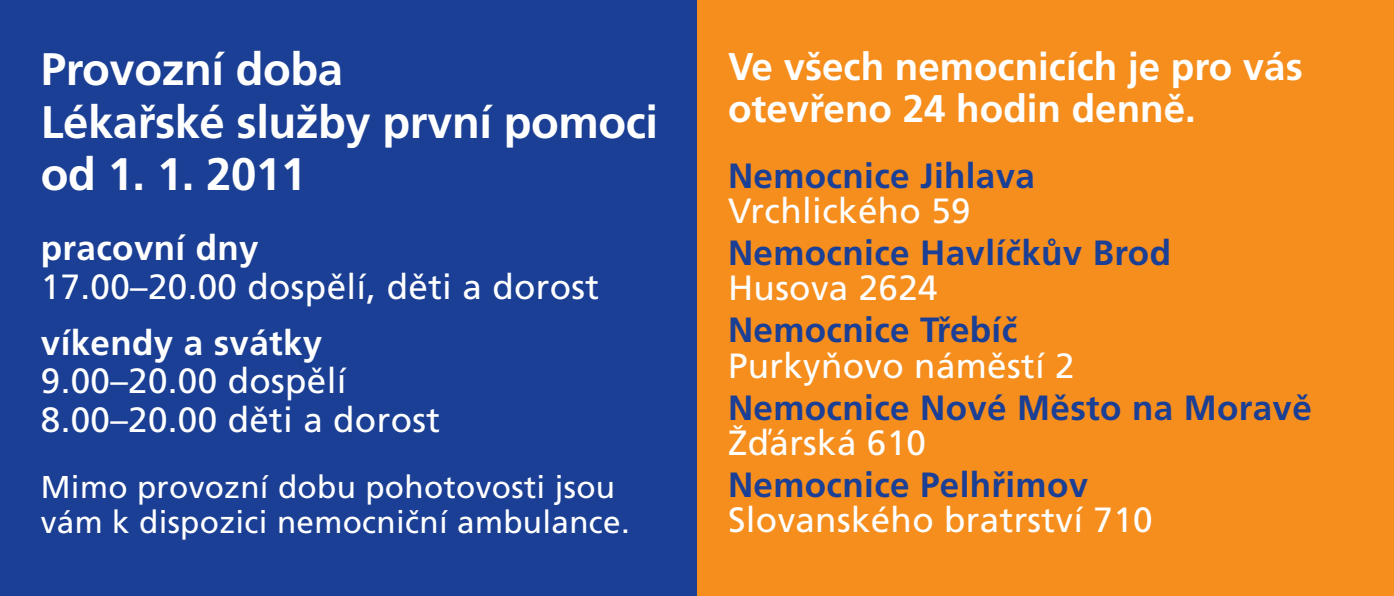
<style>
.page{position:relative;width:1394px;height:596px;background:#fff}
.page>*{position:absolute;margin:0;border:0;box-sizing:border-box;transform-origin:0 0}
.t1{font:700 45.5px/52.5px "Frutiger CE";letter-spacing:-.01em;color:#fff}
.t2{font:700 38.5px/42px "Frutiger CE";color:#fff}
.t3{font:35px/38.5px "Frutiger CE";letter-spacing:.01em;color:#fff}
.t4{font:700 35px "Frutiger CE";letter-spacing:.01em;color:#1b3f94}
.t5{font:700 35px "Frutiger CE";letter-spacing:.01em;color:#fff}
.t6{font:31.5px/35px "Frutiger CE";letter-spacing:.01em;color:#fff}
</style>
<div class="page">
<div style="left:0;top:0;width:697px;height:595px;background:#1b3f94"></div>
<div style="left:697px;top:0;width:697px;height:595px;background:#f68e1e"></div>
<h1 class="t1" style="left:41px;top:46px;width:619px">Provozní doba<br>Lékařské služby první pomoci od 1. 1. 2011</h1>
<p class="t5" style="left:41px;top:234px;width:219px">pracovní dny</p>
<p class="t3" style="left:41px;top:270px;width:560px">17.00–20.00 dospělí, děti a dorost</p>
<p class="t5" style="left:41px;top:328px;width:283px">víkendy a svátky</p>
<p class="t3" style="left:41px;top:364px;width:401px">9.00–20.00 dospělí<br>8.00–20.00 děti a dorost</p>
<p class="t6" style="left:41px;top:471px;width:590px">Mimo provozní dobu pohotovosti jsou vám k dispozici nemocniční ambulance.</p>
<p class="t2" style="left:728px;top:48px;width:576px">Ve všech nemocnicích je pro vás otevřeno 24 hodin denně.</p>
<p class="t4" style="left:728px;top:162px;width:309px">Nemocnice Jihlava</p>
<p class="t3" style="left:728px;top:194px;width:244px">Vrchlického 59</p>
<p class="t4" style="left:728px;top:239px;width:445px">Nemocnice Havlíčkův Brod</p>
<p class="t3" style="left:728px;top:271px;width:211px">Husova 2624</p>
<p class="t4" style="left:728px;top:316px;width:291px">Nemocnice Třebíč</p>
<p class="t3" style="left:728px;top:348px;width:348px">Purkyňovo náměstí 2</p>
<p class="t4" style="left:728px;top:393px;width:585px">Nemocnice Nové Město na Moravě</p>
<p class="t3" style="left:728px;top:425px;width:200px">Žďárská 610</p>
<p class="t4" style="left:728px;top:470px;width:362px">Nemocnice Pelhřimov</p>
<p class="t3" style="left:728px;top:502px;width:426px">Slovanského bratrství 710</p>
</div>
